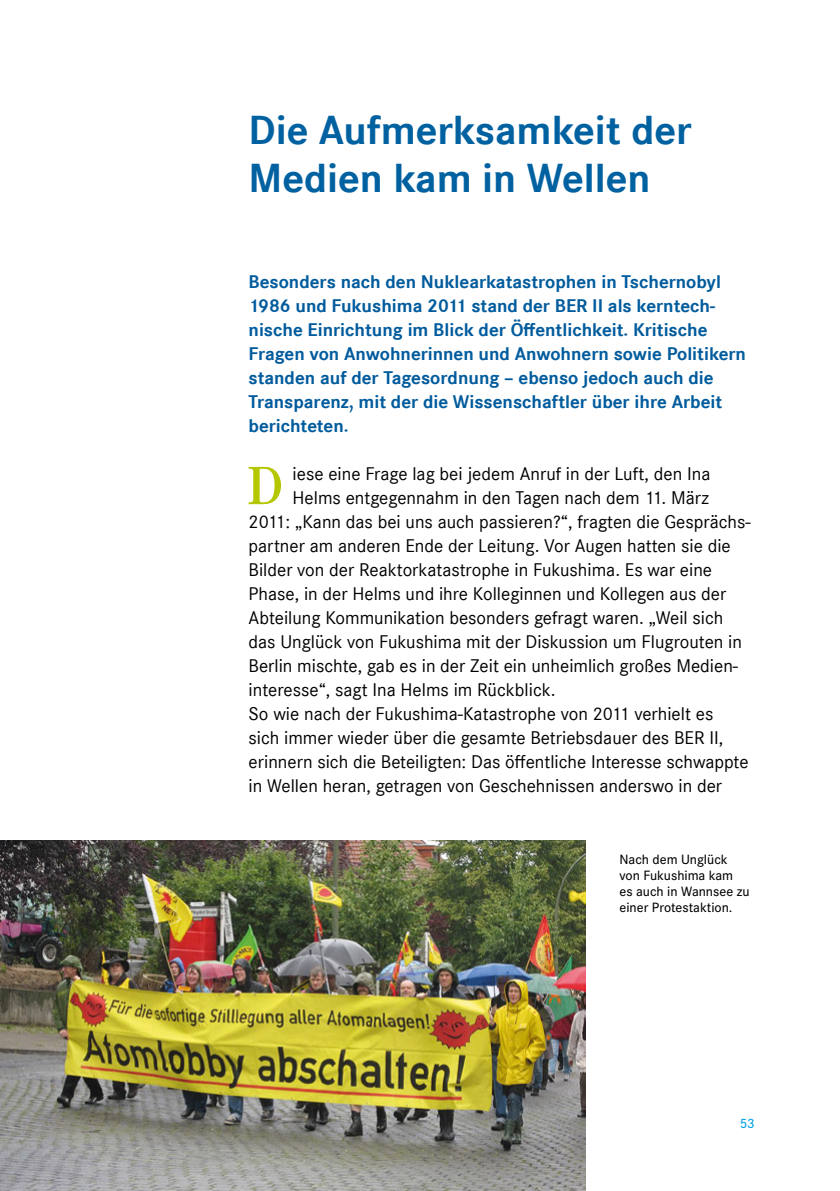
<style>
.page{position:relative;width:840px;height:1191px;background:#fff}
.page>*{position:absolute;margin:0;border:0;box-sizing:border-box;transform-origin:0 0}
.Fließtext_Initial{font:500 52.8px "Corporate ABQ";color:#b5c700}
.Headline_Normal{font:700 42px/48px "Corporate S";color:#0061a1}
.Fließtext_Initial-2{font:19px "Corporate S";color:#000}
.Fließtext{font:700 19px/24px "Corporate S";color:#005b9d}
.Fließtext-2{font:19px/24px "Corporate S";color:#000}
.Bildunterschriften{font:500 14px/16px "Corporate S";color:#000}
.t1{font:500 14px "Corporate S";color:#009fe3}
</style>
<div class="page">
<img style="left:0;top:840px;width:585px;height:351px">
<p class="Headline_Normal" style="left:248px;top:107px;width:444px">Die Aufmerksamkeit der<br>Medien kam in Wellen</p>
<p class="Fließtext" style="left:248px;top:270px;width:498px">Besonders nach den Nuklearkatastrophen in Tschernobyl 1986 und Fukushima 2011 stand der BER II als kerntech&shy;nische Einrichtung im Blick der Öffentlichkeit. Kritische Fragen von Anwohnerinnen und Anwohnern sowie Politikern standen auf der Tagesordnung – ebenso jedoch auch die Transparenz, mit der die Wissenschaftler über ihre Arbeit berichteten.</p>
<p class="Fließtext_Initial" style="left:247px;top:455px;width:38px">D</p>
<p class="Fließtext_Initial-2" style="left:292px;top:463px;width:419px">iese eine Frage lag bei jedem Anruf in der Luft, den Ina</p>
<p class="Fließtext_Initial-2" style="left:292px;top:487px;width:418px">Helms entgegennahm in den Tagen nach dem 11. März</p>
<p class="Fließtext_Initial-2" style="left:248px;top:511px;width:503px">2011: „Kann das bei uns auch passieren?“, fragten die Gesprächs-</p>
<p class="Fließtext_Initial-2" style="left:248px;top:535px;width:483px">partner am anderen Ende der Leitung. Vor Augen hatten sie die</p>
<p class="Fließtext_Initial-2" style="left:248px;top:559px;width:465px">Bilder von der Reaktorkatastrophe in Fukushima. Es war eine</p>
<p class="Fließtext_Initial-2" style="left:248px;top:583px;width:479px">Phase, in der Helms und ihre Kolleginnen und Kollegen aus der</p>
<p class="Fließtext_Initial-2" style="left:248px;top:607px;width:476px">Abteilung Kommunikation besonders gefragt waren. „Weil sich</p>
<p class="Fließtext_Initial-2" style="left:248px;top:631px;width:494px">das Unglück von Fukushima mit der Diskussion um Flugrouten in</p>
<p class="Fließtext_Initial-2" style="left:248px;top:655px;width:491px">Berlin mischte, gab es in der Zeit ein unheimlich großes Medien-</p>
<p class="Fließtext_Initial-2" style="left:248px;top:679px;width:308px">interesse“, sagt Ina Helms im Rückblick.</p>
<p class="Fließtext-2" style="left:248px;top:702px;width:501px">So wie nach der Fukushima-Katastrophe von 2011 verhielt es sich immer wieder über die gesamte Betriebsdauer des BER II, erinnern sich die Beteiligten: Das öffentliche Interesse schwappte in Wellen heran, getragen von Geschehnissen anderswo in der</p>
<p class="Bildunterschriften" style="left:619px;top:851px;width:131px">Nach dem Unglück von Fukushima kam es auch in Wannsee zu einer Protestaktion.</p>
<p class="t1" style="left:739px;top:1115px;width:17px">53</p>
</div>
